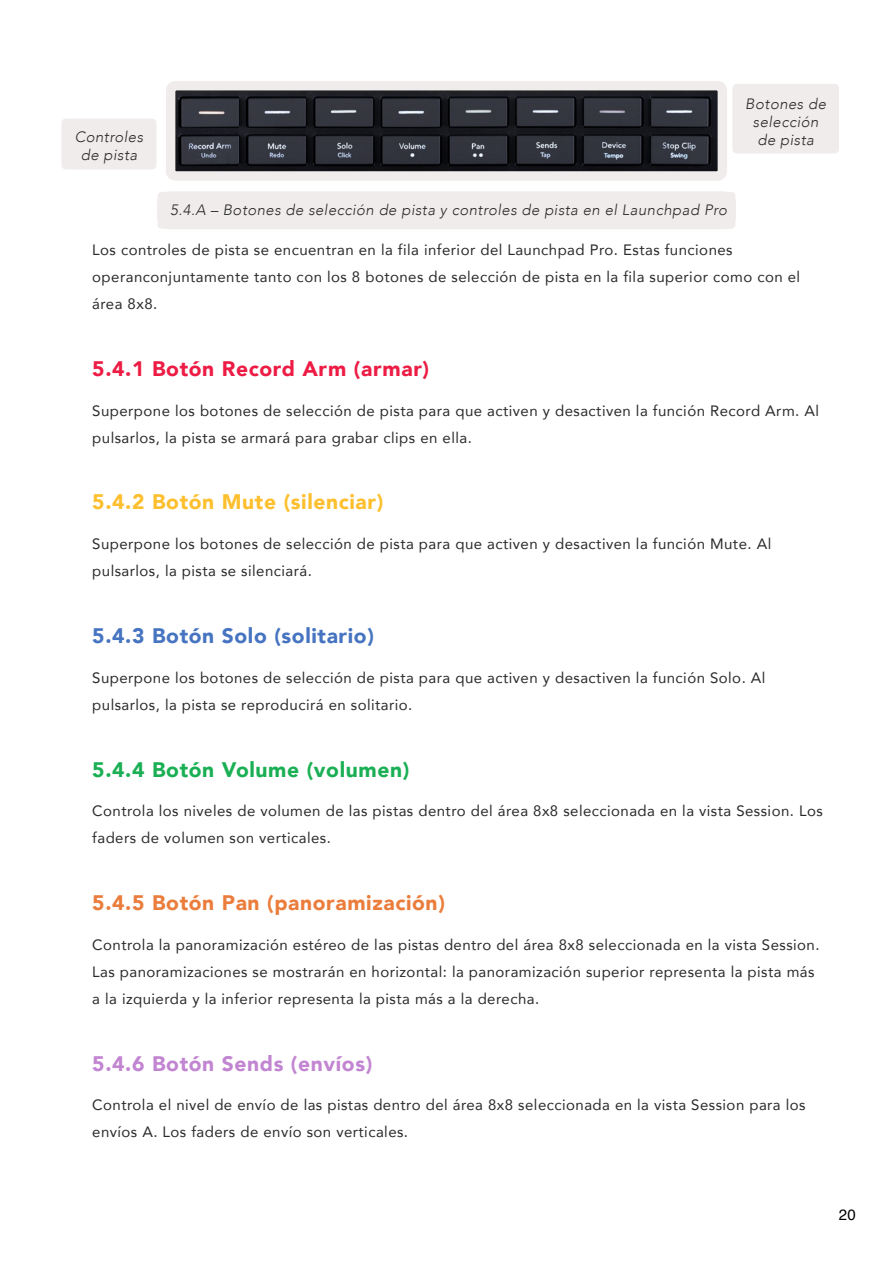
<style>
.page{position:relative;width:893px;height:1263px;background:#fff}
.page>*{position:absolute;margin:0;border:0;box-sizing:border-box;transform-origin:0 0}
.t1{font:900 21px "Avenir";letter-spacing:.03em;color:#eb7d3c}
.t2{font:900 21px "Avenir";letter-spacing:.03em;color:#ed1c45}
.t3{font:900 21px "Avenir";letter-spacing:.03em;color:#fdbf2d}
.t4{font:900 21px "Avenir";letter-spacing:.03em;color:#4674c1}
.t5{font:900 21px "Avenir";letter-spacing:.03em;color:#1aaf54}
.t6{font:900 21px "Avenir";letter-spacing:.03em;color:#c285d1}
.t7{font:15px/27px "Avenir";letter-spacing:.03em;color:#2b2b2b}
.t8{font:italic 300 15px/18px "Avenir";letter-spacing:.03em;color:#2b2b2b;text-align:center}
.t9{font:15px "Helvetica";color:#000}
</style>
<div class="page">
<div style="left:157px;top:191px;width:579px;height:38px;border:18px solid #f0eceb;border-radius:4px"></div>
<img style="left:176px;top:91px;width:541px;height:80px">
<div style="left:166px;top:81px;width:561px;height:100px;border:9px solid #f0eceb;border-radius:5px"></div>
<div style="left:732px;top:84px;width:107px;height:69px;background:#f0eceb;border-radius:4px"></div>
<div style="left:61px;top:119px;width:96px;height:50px;background:#f0eceb;border-radius:4px"></div>
<p class="t8" style="left:745px;top:95px;width:82px">Botones de selección</p>
<p class="t8" style="left:75px;top:128px;width:70px">Controles</p>
<p class="t8" style="left:757px;top:131px;width:58px">de pista</p>
<p class="t8" style="left:81px;top:146px;width:58px">de pista</p>
<p class="t8" style="left:170px;top:201px;width:558px">5.4.A – Botones de selección de pista y controles de pista en el Launchpad Pro</p>
<p class="t7" style="left:92px;top:236px;width:709px">Los controles de pista se encuentran en la fila inferior del Launchpad Pro. Estas funciones operanconjuntamente tanto con los 8 botones de selección de pista en la fila superior como con el área 8x8.</p>
<h1 class="t2" style="left:92px;top:351px;width:338px">5.4.1 Botón Record Arm (armar)</h1>
<p class="t7" style="left:92px;top:397px;width:728px">Superpone los botones de selección de pista para que activen y desactiven la función Record Arm. Al pulsarlos, la pista se armará para grabar clips en ella.</p>
<h1 class="t3" style="left:92px;top:484px;width:293px">5.4.2 Botón Mute (silenciar)</h1>
<p class="t7" style="left:92px;top:530px;width:681px">Superpone los botones de selección de pista para que activen y desactiven la función Mute. Al pulsarlos, la pista se silenciará.</p>
<h1 class="t4" style="left:92px;top:618px;width:283px">5.4.3 Botón Solo (solitario)</h1>
<p class="t7" style="left:92px;top:664px;width:675px">Superpone los botones de selección de pista para que activen y desactiven la función Solo. Al pulsarlos, la pista se reproducirá en solitario.</p>
<h1 class="t5" style="left:92px;top:751px;width:319px">5.4.4 Botón Volume (volumen)</h1>
<p class="t7" style="left:92px;top:797px;width:732px">Controla los niveles de volumen de las pistas dentro del área 8x8 seleccionada en la vista Session. Los faders de volumen son verticales.</p>
<h1 class="t1" style="left:92px;top:885px;width:354px">5.4.5 Botón Pan (panoramización)</h1>
<p class="t7" style="left:92px;top:931px;width:729px">Controla la panoramización estéreo de las pistas dentro del área 8x8 seleccionada en la vista Session.<br>Las panoramizaciones se mostrarán en horizontal: la panoramización superior representa la pista más a la izquierda y la inferior representa la pista más a la derecha.</p>
<h1 class="t6" style="left:92px;top:1045px;width:282px">5.4.6 Botón Sends (envíos)</h1>
<p class="t7" style="left:92px;top:1091px;width:715px">Controla el nivel de envío de las pistas dentro del área 8x8 seleccionada en la vista Session para los envíos A. Los faders de envío son verticales.</p>
<p class="t9" style="left:839px;top:1203px;width:18px">20</p>
</div>
